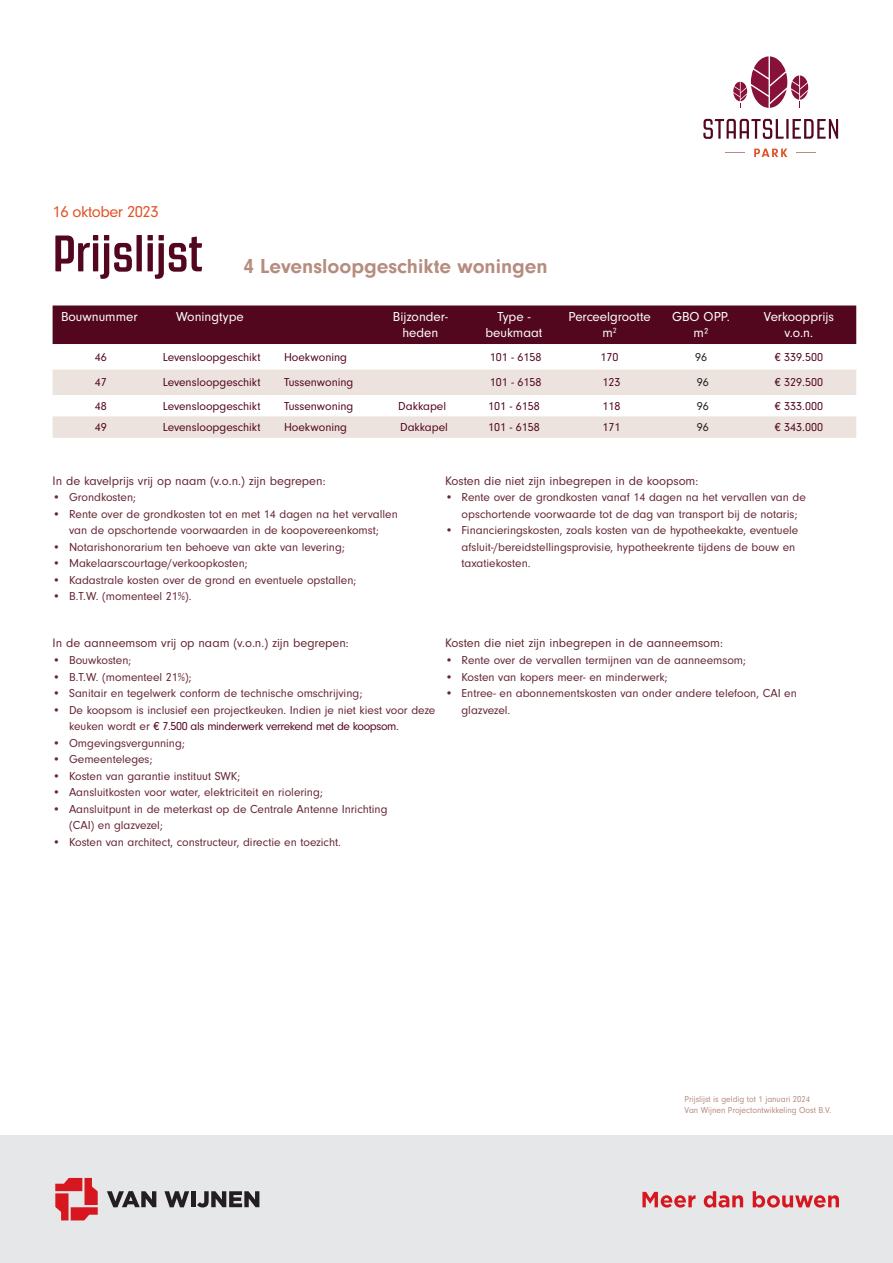
<style>
.page{position:relative;width:893px;height:1263px;background:#fff}
.page>*{position:absolute;margin:0;border:0;box-sizing:border-box;transform-origin:0 0}
.t1{font:700 51.15px "Revolution Gothic";color:#53071f}
.t2{font:700 21px "Neuzeit Gro";color:#b68c7f}
.t3{font:16.5px "Neuzeit Gro";letter-spacing:-.03em;color:#df5225}
.t4{font:13.5px/16.2px "Neuzeit Gro";color:#fff;text-align:center}
.t5{font:12.75px "Neuzeit Gro";color:#662734}
.t6{font:12px/16.5px "Neuzeit Gro";color:#662734}
.t7{font:12px "Neuzeit Gro";color:#53071f}
.t8{font:12px "Neuzeit Gro";color:#231f20}
.t9{font:9px/10.8px "Neuzeit Gro";color:#b68c7f;scale:.95 1}
.s1{color:#53071f}
</style>
<div class="page">
<div style="left:0;top:1135px;width:893px;height:128px;background:#e6e7e9"></div>
<svg style="left:642px;top:1191px;width:197px;height:16px"></svg>
<svg style="left:107px;top:1191px;width:49px;height:16px"></svg>
<svg style="left:164px;top:1191px;width:25px;height:16px"></svg>
<hr style="left:191px;top:1191px;width:4px;height:16px;background:#231f20">
<svg style="left:197px;top:1191px;width:62px;height:16px"></svg>
<svg style="left:55px;top:1178px;width:43px;height:42px"></svg>
<div style="left:53px;top:305px;width:803px;height:39px;background:#53071f"></div>
<svg style="left:53px;top:369px;width:803px;height:1px"></svg>
<svg style="left:53px;top:370px;width:803px;height:68px;fill:#ede3de"></svg>
<svg style="left:733px;top:56px;width:75px;height:52px"></svg>
<svg style="left:703px;top:119px;width:81px;height:20px"></svg>
<hr style="left:786px;top:119px;width:3px;height:20px;background:#530820">
<svg style="left:792px;top:119px;width:46px;height:20px"></svg>
<svg style="left:754px;top:149px;width:33px;height:8px"></svg>
<svg style="left:796px;top:152px;width:20px;height:1px"></svg>
<svg style="left:725px;top:152px;width:20px;height:1px"></svg>
<h3 class="t3" style="left:53px;top:203px;width:107px">16 oktober 2023</h3>
<h1 class="t1" style="left:53px;top:226px;width:152px">Prijslijst</h1>
<h2 class="t2" style="left:243px;top:254px;width:306px">4 Levensloopgeschikte woningen</h2>
<p class="t4" style="left:61px;top:309px;width:78px">Bouwnummer</p>
<p class="t4" style="left:176px;top:309px;width:69px">Woningtype</p>
<p class="t4" style="left:393px;top:309px;width:56px">Bijzonder&shy;heden</p>
<p class="t4" style="left:485px;top:309px;width:58px">Type - beukmaat</p>
<p class="t4" style="left:568px;top:309px;width:84px">Perceelgrootte m<sup>2</sup></p>
<p class="t4" style="left:672px;top:309px;width:59px">GBO OPP. m²</p>
<p class="t4" style="left:764px;top:309px;width:72px">Verkoopprijs v.o.n.</p>
<p class="t7" style="left:95px;top:350px;width:13px">46</p>
<p class="t7" style="left:163px;top:350px;width:99px">Levensloopgeschikt</p>
<p class="t7" style="left:284px;top:350px;width:65px">Hoekwoning</p>
<p class="t7" style="left:490px;top:350px;width:53px">101 - 6158</p>
<p class="t7" style="left:601px;top:350px;width:19px">170</p>
<p class="t8" style="left:695px;top:350px;width:13px">96</p>
<p class="t7" style="left:775px;top:350px;width:50px">€ 339.500</p>
<p class="t7" style="left:95px;top:376px;width:13px">47</p>
<p class="t7" style="left:163px;top:376px;width:99px">Levensloopgeschikt</p>
<p class="t7" style="left:284px;top:376px;width:71px">Tussenwoning</p>
<p class="t7" style="left:490px;top:376px;width:53px">101 - 6158</p>
<p class="t7" style="left:602px;top:376px;width:19px">123</p>
<p class="t8" style="left:697px;top:376px;width:13px">96</p>
<p class="t7" style="left:775px;top:376px;width:50px">€ 329.500</p>
<p class="t7" style="left:95px;top:399px;width:13px">48</p>
<p class="t7" style="left:163px;top:399px;width:99px">Levensloopgeschikt</p>
<p class="t7" style="left:284px;top:399px;width:71px">Tussenwoning</p>
<p class="t7" style="left:398px;top:399px;width:49px">Dakkapel</p>
<p class="t7" style="left:488px;top:399px;width:53px">101 - 6158</p>
<p class="t7" style="left:602px;top:399px;width:19px">118</p>
<p class="t8" style="left:697px;top:399px;width:13px">96</p>
<p class="t7" style="left:775px;top:399px;width:50px">€ 333.000</p>
<p class="t7" style="left:95px;top:421px;width:13px">49</p>
<p class="t7" style="left:163px;top:421px;width:99px">Levensloopgeschikt</p>
<p class="t7" style="left:284px;top:421px;width:65px">Hoekwoning</p>
<p class="t7" style="left:400px;top:421px;width:49px">Dakkapel</p>
<p class="t7" style="left:488px;top:421px;width:53px">101 - 6158</p>
<p class="t7" style="left:602px;top:421px;width:19px">171</p>
<p class="t8" style="left:697px;top:421px;width:13px">96</p>
<p class="t7" style="left:775px;top:421px;width:50px">€ 343.000</p>
<p class="t5" style="left:53px;top:474px;width:275px">In de kavelprijs vrij op naam (v.o.n.) zijn begrepen:</p>
<p class="t6" style="left:53px;top:489px;width:85px">• Grondkosten;</p>
<p class="t6" style="left:53px;top:506px;width:347px;text-align:center">• Rente over de grondkosten tot en met 14 dagen na het vervallen van de opschortende voorwaarden in de koopovereenkomst;</p>
<p class="t6" style="left:53px;top:539px;width:294px">• Notarishonorarium ten behoeve van akte van levering;</p>
<p class="t6" style="left:53px;top:555px;width:197px">• Makelaarscourtage/verkoopkosten;</p>
<p class="t6" style="left:53px;top:572px;width:305px">• Kadastrale kosten over de grond en eventuele opstallen;</p>
<p class="t6" style="left:53px;top:588px;width:140px">• B.T.W. (momenteel 21%).</p>
<p class="t5" style="left:445px;top:474px;width:255px">Kosten die niet zijn inbegrepen in de koopsom:</p>
<p class="t6" style="left:462px;top:489px;width:346px;text-indent:-16px">• Rente over de grondkosten vanaf 14 dagen na het vervallen van de opschortende voorwaarde tot de dag van transport bij de notaris;</p>
<p class="t6" style="left:462px;top:522px;width:338px;text-indent:-16px">• Financieringskosten, zoals kosten van de hypotheekakte, eventuele afsluit-/bereidstellingsprovisie, hypotheekrente tijdens de bouw en taxatiekosten.</p>
<p class="t5" style="left:53px;top:636px;width:298px">In de aanneemsom vrij op naam (v.o.n.) zijn begrepen:</p>
<p class="t6" style="left:53px;top:652px;width:80px">• Bouwkosten;</p>
<p class="t6" style="left:53px;top:668px;width:140px">• B.T.W. (momenteel 21%);</p>
<p class="t6" style="left:53px;top:685px;width:311px">• Sanitair en tegelwerk conform de technische omschrijving;</p>
<p class="t6" style="left:69px;top:701px;width:368px;text-indent:-16px">• De koopsom is inclusief een projectkeuken. Indien je niet kiest voor deze keuken wordt er <span class="s1">€ 7.500 als minderwerk verrekend met de koopsom.</span></p>
<p class="t6" style="left:53px;top:734px;width:134px">• Omgevingsvergunning;</p>
<p class="t6" style="left:53px;top:751px;width:102px">• Gemeenteleges;</p>
<p class="t6" style="left:53px;top:767px;width:189px">• Kosten van garantie instituut SWK;</p>
<p class="t6" style="left:53px;top:784px;width:272px">• Aansluitkosten voor water, elektriciteit en riolering;</p>
<p class="t6" style="left:69px;top:800px;width:320px;text-indent:-16px">• Aansluitpunt in de meterkast op de Centrale Antenne Inrichting (CAI) en glazvezel;</p>
<p class="t6" style="left:53px;top:833px;width:290px">• Kosten van architect, constructeur, directie en toezicht.</p>
<p class="t5" style="left:445px;top:636px;width:279px">Kosten die niet zijn inbegrepen in de aanneemsom:</p>
<p class="t6" style="left:445px;top:652px;width:302px">• Rente over de vervallen termijnen van de aanneemsom;</p>
<p class="t6" style="left:445px;top:668px;width:224px">• Kosten van kopers meer- en minderwerk;</p>
<p class="t6" style="left:462px;top:685px;width:337px;text-indent:-16px">• Entree- en abonnementskosten van onder andere telefoon, CAI en glazvezel.</p>
<p class="t9" style="left:685px;top:1094px;width:156px">Prijslijst is geldig tot 1 januari 2024<br>Van Wijnen Projectontwikkeling Oost B.V.</p>
</div>
